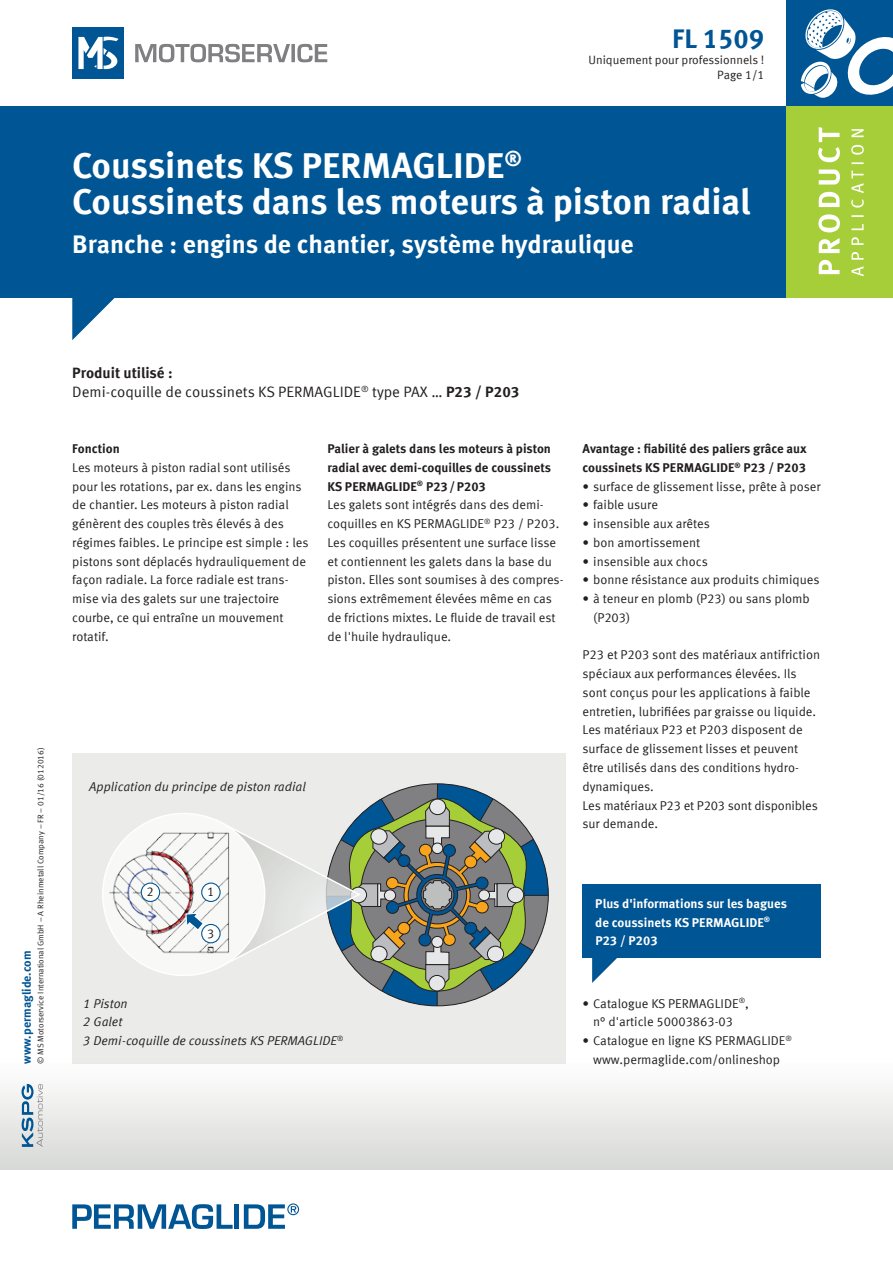
<style>
.page{position:relative;width:893px;height:1263px;background:#fff}
.page>*{position:absolute;margin:0;border:0;box-sizing:border-box;transform-origin:0 0}
.t1{font:700 36px/36px "Meta Offc Pro";letter-spacing:-.005em;color:#fff}
.t2{font:700 27px "Meta Offc Pro";color:#005594}
.t3{font:700 25.5px "Meta Offc Pro";color:#fff}
.t4{font:15px "Meta Offc Pro Norm";color:#231f20}
.t5{font:700 15px "Meta Offc Pro";color:#231f20}
.t6{font:12.75px/18.8px "Meta Offc Pro Norm";color:#231f20}
.t7{font:700 12.75px/18.8px "Meta Offc Pro";color:#231f20}
.t8{font:12.75px/18.8px "Meta Offc Pro Norm Ita";color:#231f20}
.t9{font:700 12.75px/18.8px "Meta Offc Pro";color:#fff}
.t10{font:12px/15px "Meta Offc Pro Norm";color:#231f20;text-align:right}
.t11{font:700 12px "Meta Offc Pro";color:#005594}
.t12{font:8.25px "Meta Offc Pro Norm";color:#231f20}
.s1{font-family:"Meta Offc Pro";font-weight:700}
</style>
<div class="page">
<div style="left:0;top:1054px;width:893px;height:115px;background:linear-gradient(to bottom,#fff,#d8d9d6)"></div>
<div style="left:0;top:106px;width:893px;height:192px;background:#005594"></div>
<svg style="left:72px;top:298px;width:43px;height:42px"></svg>
<svg style="left:135px;top:44px;width:192px;height:19px"></svg>
<div style="left:72px;top:28px;width:51px;height:51px;background:#005594"></div>
<svg style="left:78px;top:36px;width:41px;height:33px"></svg>
<svg style="left:22px;top:1084px;width:21px;height:63px"></svg>
<svg style="left:72px;top:1204px;width:161px;height:25px"></svg>
<div style="left:234px;top:1204px;width:5px;height:25px;background:#005594"></div>
<svg style="left:244px;top:1203px;width:55px;height:26px"></svg>
<div style="left:787px;top:0;width:106px;height:106px;background:#005594"></div>
<svg style="left:801px;top:9px;width:92px;height:89px"></svg>
<div style="left:787px;top:106px;width:106px;height:192px;background:#a6ce39"></div>
<svg style="left:851px;top:129px;width:13px;height:147px"></svg>
<svg style="left:818px;top:127px;width:22px;height:147px"></svg>
<div style="left:72px;top:753px;width:494px;height:311px;background:#ebecea"></div>
<svg style="left:215px;top:784px;width:333px;height:222px"></svg>
<div style="left:103px;top:813px;width:162px;height:162px;background:#f8f8f7;border-radius:50%"></div>
<img style="left:104px;top:827px;width:137px;height:131px">
<div style="left:202px;top:883px;width:18px;height:18px;background:#fff;border-radius:50%"></div>
<div style="left:201px;top:882px;width:20px;height:20px;border:1px solid #005594;border-radius:50%"></div>
<div style="left:141px;top:883px;width:19px;height:18px;background:#fff;border-radius:50%"></div>
<div style="left:141px;top:882px;width:19px;height:20px;border:1px solid #005594;border-radius:50%"></div>
<div style="left:202px;top:924px;width:18px;height:19px;background:#fff;border-radius:50%"></div>
<div style="left:201px;top:924px;width:20px;height:19px;border:1px solid #005594;border-radius:50%"></div>
<svg style="left:152px;top:852px;width:52px;height:81px"></svg>
<div style="left:583px;top:885px;width:238px;height:73px;background:#005594"></div>
<svg style="left:592px;top:958px;width:25px;height:25px"></svg>
<h2 class="t2" style="left:672px;top:18px;width:94px">FL 1509</h2>
<p class="t10" style="left:588px;top:51px;width:177px">Uniquement pour professionnels !<br>Page 1/1</p>
<h1 class="t1" style="left:72px;top:145px;width:680px">Coussinets KS PERMAGLIDE<sup>®<br></sup>Coussinets dans les moteurs à piston radial</h1>
<h3 class="t3" style="left:72px;top:224px;width:563px">Branche : engins de chantier, système hydraulique</h3>
<p class="t12" style="left:34px;top:1064px;width:318px;rotate:-90deg">© MS Motorservice International GmbH – A Rheinmetall Company – FR – 01/16 (012016)</p>
<p class="t11" style="left:17px;top:1064px;width:115px;rotate:-90deg">www.permaglide.com</p>
<p class="t5" style="left:72px;top:361px;width:102px">Produit utilisé :</p>
<p class="t4" style="left:72px;top:380px;width:449px">Demi-coquille de coussinets KS PERMAGLIDE<sup>®</sup> type PAX … <span class="s1">P23 / P203</span></p>
<p class="t7" style="left:72px;top:438px;width:49px">Fonction</p>
<p class="t6" style="left:72px;top:457px;width:238px">Les moteurs à piston radial sont utilisés pour les rotations, par ex. dans les engins de chantier. Les moteurs à piston radial génèrent des couples très élevés à des régimes faibles. Le principe est simple : les pistons sont déplacés hydrauliquement de façon radiale. La force radiale est trans&shy;mise via des galets sur une trajectoire courbe, ce qui entraîne un mouvement rotatif.</p>
<p class="t7" style="left:327px;top:439px;width:225px;text-align:justify">Palier à galets dans les moteurs à piston radial avec demi-coquilles de coussinets KS PERMAGLIDE<sup>®</sup> P23/P203</p>
<p class="t6" style="left:327px;top:495px;width:238px">Les galets sont intégrés dans des demi&shy;coquilles en KS PERMAGLIDE<sup>®</sup> P23 / P203.<br>Les coquilles présentent une surface lisse et contiennent les galets dans la base du piston. Elles sont soumises à des compres&shy;sions extrêmement élevées même en cas de frictions mixtes. Le fluide de travail est de l'huile hydraulique.</p>
<p class="t8" style="left:89px;top:776px;width:218px">Application du principe de piston radial</p>
<p class="t7" style="left:583px;top:438px;width:226px">Avantage : fiabilité des paliers grâce aux coussinets KS PERMAGLIDE<sup>®</sup> P23 / P203</p>
<p class="t6" style="left:583px;top:476px;width:240px">• surface de glissement lisse, prête à poser</p>
<p class="t6" style="left:583px;top:495px;width:77px">• faible usure</p>
<p class="t6" style="left:583px;top:513px;width:129px">• insensible aux arêtes</p>
<p class="t6" style="left:583px;top:532px;width:119px">• bon amortissement</p>
<p class="t6" style="left:583px;top:551px;width:127px">• insensible aux chocs</p>
<p class="t6" style="left:583px;top:570px;width:239px">• bonne résistance aux produits chimiques</p>
<p class="t6" style="left:593px;top:588px;width:218px;text-indent:-11px">• à teneur en plomb (P23) ou sans plomb (P203)</p>
<p class="t6" style="left:583px;top:645px;width:239px">P23 et P203 sont des matériaux antifriction spéciaux aux performances élevées. Ils sont conçus pour les applications à faible entretien, lubrifiées par graisse ou liquide.<br>Les matériaux P23 et P203 disposent de surface de glissement lisses et peuvent être utilisés dans des conditions hydro&shy;dynamiques.<br>Les matériaux P23 et P203 sont disponibles sur demande.</p>
<p class="t6" style="left:147px;top:882px;width:9px">2</p>
<p class="t6" style="left:207px;top:882px;width:9px">1</p>
<p class="t6" style="left:207px;top:923px;width:9px">3</p>
<p class="t9" style="left:595px;top:893px;width:193px">Plus d'informations sur les bagues de coussinets KS PERMAGLIDE<sup>®<br></sup>P23 / P203</p>
<p class="t8" style="left:83px;top:993px;width:262px">1 Piston<br>2 Galet<br>3 Demi-coquille de coussinets KS PERMAGLIDE<sup>®</sup></p>
<p class="t6" style="left:583px;top:993px;width:168px;text-align:center">• Catalogue KS PERMAGLIDE<sup>®</sup>, n° d'article 50003863-03</p>
<p class="t6" style="left:583px;top:1030px;width:211px;text-align:center">• Catalogue en ligne KS PERMAGLIDE<sup>® </sup>www.permaglide.com/onlineshop</p>
</div>
